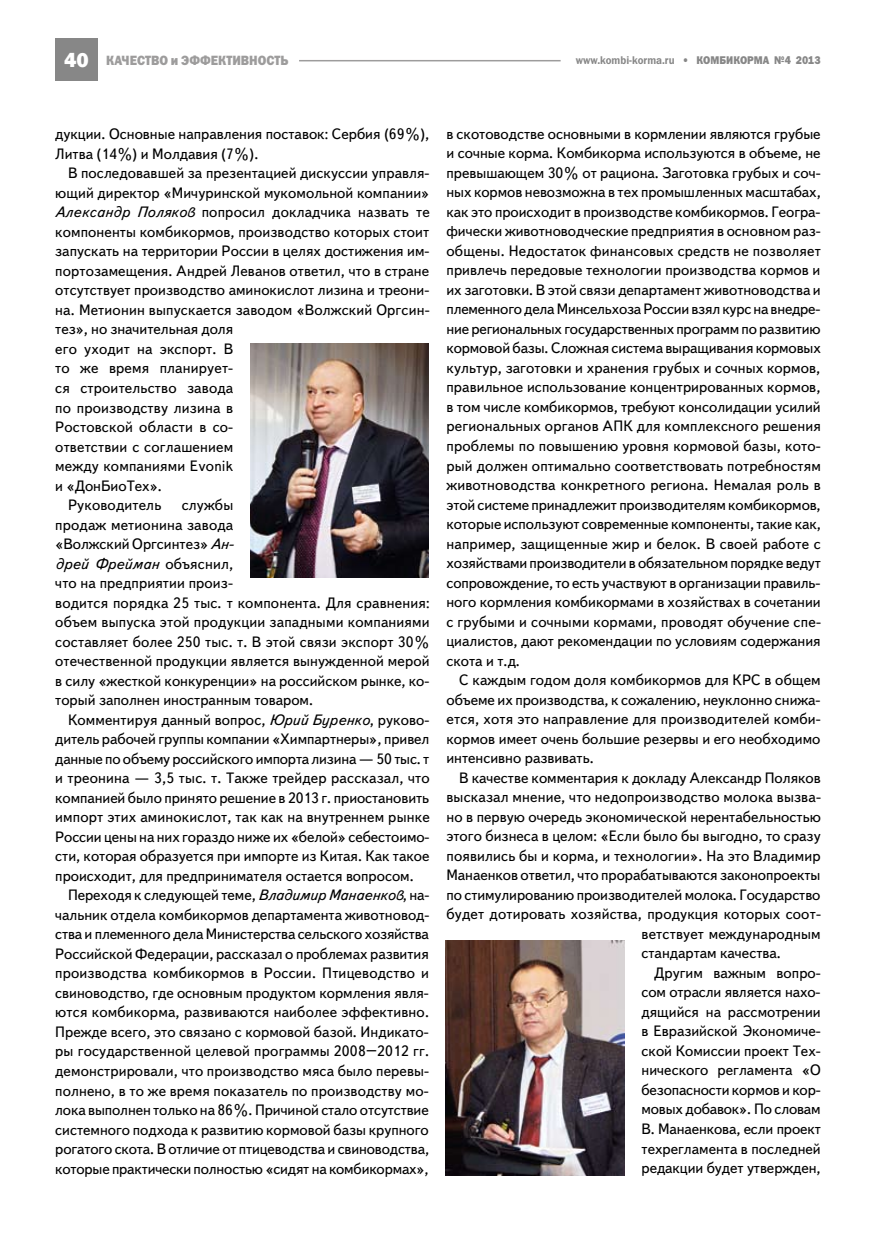
<style>
.page{position:relative;width:893px;height:1234px;background:#fff}
.page>*{position:absolute;margin:0;border:0;box-sizing:border-box;transform-origin:0 0}
.t1{font:15px/19.5px "Text Book C";letter-spacing:.005em;color:#000;text-align:justify}
.t2{font:13.5px "Franklin Gothic Heavy C";color:#9d9c9c;scale:.9 1}
.t3{font:11.25px "Franklin Gothic Demi C";color:#878787;scale:.9 1}
.t4{font:11.25px "Franklin Gothic Heavy C";color:#878787;scale:.9 1}
.s1{font-family:"Franklin Gothic";font-weight:800;font-size:21px;color:#fff}
.s2{font-family:"Franklin Gothic Heavy C"}
.s3{font-style:italic}
</style>
<div class="page">
<div style="left:55px;top:39px;width:43px;height:42px;background:#878787"></div>
<hr style="left:299px;top:60px;width:262px;height:1px;background:#9d9c9c">
<img style="left:446px;top:940px;width:178px;height:235px">
<img style="left:250px;top:343px;width:179px;height:235px">
<p class="t2" style="left:64px;top:53px;width:251px"><span class="s1">40</span> качество и эффективность</p>
<p class="t3" style="left:576px;top:54px;width:176px">www.kombi-korma.ru <span class="s2">• КОМБИКО</span></p>
<p class="t4" style="left:747px;top:54px;width:83px">РМА №4 2013</p>
<p class="t1" style="left:55px;top:125px;width:376px">дукции. Основные направления поставок: Сербия (69%),<br>Литва (14%) и Молдавия (7%).</p>
<p class="t1" style="left:68px;top:164px;width:363px">В последовавшей за презентацией дискуссии управля-</p>
<p class="t1" style="left:55px;top:183px;width:376px">ющий директор «Мичуринской мукомольной компании»</p>
<p class="t1" style="left:55px;top:203px;width:376px"><span class="s3">Александр Поляков</span> попросил докладчика назвать те</p>
<p class="t1" style="left:55px;top:222px;width:376px">компоненты комбикормов, производство которых стоит</p>
<p class="t1" style="left:55px;top:242px;width:376px">запускать на территории России в целях достижения им-</p>
<p class="t1" style="left:55px;top:261px;width:375px">портозамещения. Андрей Леванов ответил, что в стране</p>
<p class="t1" style="left:55px;top:281px;width:376px">отсутствует производство аминокислот лизина и треони-</p>
<p class="t1" style="left:55px;top:300px;width:376px">на. Метионин выпускается заводом «Волжский Оргсин-</p>
<p class="t1" style="left:55px;top:320px;width:179px">тез», но значительная доля</p>
<p class="t1" style="left:55px;top:339px;width:179px">его уходит на экспорт. В</p>
<p class="t1" style="left:55px;top:359px;width:179px">то же время планирует-</p>
<p class="t1" style="left:55px;top:378px;width:179px">ся строительство завода</p>
<p class="t1" style="left:55px;top:398px;width:179px">по производству лизина в</p>
<p class="t1" style="left:55px;top:417px;width:179px">Ростовской области в со-</p>
<p class="t1" style="left:55px;top:437px;width:179px">ответствии с соглашением</p>
<p class="t1" style="left:55px;top:456px;width:179px">между компаниями Evonik</p>
<p class="t1" style="left:55px;top:476px;width:108px">и «ДонБиоТех».</p>
<p class="t1" style="left:68px;top:495px;width:95px">Руководитель</p>
<p class="t1" style="left:55px;top:495px;width:376px;text-align:left;text-indent:126px">службы<br>продаж метионина завода<br>«Волжский Оргсинтез» <span class="s3">Ан-<br>дрей Фрейман</span> объяснил,<br>что на предприятии произ-<br>водится порядка 25 тыс. т компонента. Для сравнения: объем выпуска этой продукции западными компаниями составляет более 250 тыс. т. В этой связи экспорт 30% отечественной продукции является вынужденной мерой в силу «жесткой конкуренции» на российском рынке, ко&shy;торый заполнен иностранным товаром.</p>
<p class="t1" style="left:55px;top:710px;width:376px;text-indent:13px">Комментируя данный вопрос, <span class="s3">Юрий Буренко</span>, руково&shy;дитель рабочей группы компании «Химпартнеры», привел данные по объему российского импорта лизина — 50 тыс. т и треонина — 3,5 тыс. т. Также трейдер рассказал, что компанией было принято решение в 2013 г. приостановить импорт этих аминокислот, так как на внутреннем рынке России цены на них гораздо ниже их «белой» себестоимо&shy;сти, которая образуется при импорте из Китая. Как такое происходит, для предпринимателя остается вопросом.</p>
<p class="t1" style="left:55px;top:885px;width:376px;text-indent:13px">Переходя к следующей теме, <span class="s3">Владимир Манаенков</span>, на&shy;чальник отдела комбикормов департамента животновод&shy;ства и племенного дела Министерства сельского хозяйства Российской Федерации, рассказал о проблемах развития производства комбикормов в России. Птицеводство и свиноводство, где основным продуктом кормления явля&shy;ются комбикорма, развиваются наиболее эффективно.<br>Прежде всего, это связано с кормовой базой. Индикато&shy;ры государственной целевой программы 2008–2012 гг. демонстрировали, что производство мяса было перевы&shy;полнено, в то же время показатель по производству мо&shy;лока выполнен только на 86%. Причиной стало отсутствие системного подхода к развитию кормовой базы крупного рогатого скота. В отличие от птицеводства и свиноводства, которые практически полностью «сидят на комбикормах»,</p>
<p class="t1" style="left:446px;top:124px;width:376px">в скотоводстве основными в кормлении являются грубые и сочные корма. Комбикорма используются в объеме, не превышающем 30% от рациона. Заготовка грубых и соч&shy;ных кормов невозможна в тех промышленных масштабах, как это происходит в производстве комбикормов. Геогра&shy;фически животноводческие предприятия в основном раз&shy;общены. Недостаток финансовых средств не позволяет привлечь передовые технологии производства кормов и их заготовки. В этой связи департамент животноводства и племенного дела Минсельхоза России взял курс на внедре&shy;ние региональных государственных программ по развитию кормовой базы. Сложная система выращивания кормовых культур, заготовки и хранения грубых и сочных кормов, правильное использование концентрированных кормов, в том числе комбикормов, требуют консолидации усилий региональных органов АПК для комплексного решения проблемы по повышению уровня кормовой базы, кото&shy;рый должен оптимально соответствовать потребностям животноводства конкретного региона. Немалая роль в этой системе принадлежит производителям комбикормов, которые используют современные компоненты, такие как, например, защищенные жир и белок. В своей работе с хозяйствами производители в обязательном порядке ведут сопровождение, то есть участвуют в организации правиль&shy;ного кормления комбикормами в хозяйствах в сочетании с грубыми и сочными кормами, проводят обучение спе&shy;циалистов, дают рекомендации по условиям содержания скота и т.д.</p>
<p class="t1" style="left:446px;top:670px;width:376px;text-indent:13px">С каждым годом доля комбикормов для КРС в общем объеме их производства, к сожалению, неуклонно снижа&shy;ется, хотя это направление для производителей комби&shy;кормов имеет очень большие резервы и его необходимо интенсивно развивать.</p>
<p class="t1" style="left:459px;top:768px;width:363px">В качестве комментария к докладу Александр Поляков</p>
<p class="t1" style="left:446px;top:787px;width:376px">высказал мнение, что недопроизводство молока вызва-</p>
<p class="t1" style="left:446px;top:807px;width:376px">но в первую очередь экономической нерентабельностью</p>
<p class="t1" style="left:446px;top:826px;width:376px">этого бизнеса в целом: «Если было бы выгодно, то сразу</p>
<p class="t1" style="left:446px;top:846px;width:376px">появились бы и корма, и технологии». На это Владимир</p>
<p class="t1" style="left:446px;top:865px;width:375px">Манаенков ответил, что прорабатываются законопроекты</p>
<p class="t1" style="left:446px;top:885px;width:375px">по стимулированию производителей молока. Государство</p>
<p class="t1" style="left:446px;top:904px;width:376px">будет дотировать хозяйства, продукция которых соот-</p>
<p class="t1" style="left:641px;top:924px;width:181px">ветствует международным</p>
<p class="t1" style="left:641px;top:943px;width:141px">стандартам качества.</p>
<p class="t1" style="left:654px;top:963px;width:168px">Другим важным вопро-</p>
<p class="t1" style="left:641px;top:982px;width:180px">сом отрасли является нахо-</p>
<p class="t1" style="left:641px;top:1002px;width:181px">дящийся на рассмотрении</p>
<p class="t1" style="left:641px;top:1021px;width:181px">в Евразийской Экономиче-</p>
<p class="t1" style="left:641px;top:1041px;width:181px">ской Комиссии проект Тех-</p>
<p class="t1" style="left:641px;top:1060px;width:181px">нического регламента «О</p>
<p class="t1" style="left:641px;top:1080px;width:181px">безопасности кормов и кор-</p>
<p class="t1" style="left:641px;top:1099px;width:181px">мовых добавок». По словам</p>
<p class="t1" style="left:641px;top:1119px;width:181px">В. Манаенкова, если проект</p>
<p class="t1" style="left:641px;top:1138px;width:181px">техрегламента в последней</p>
<p class="t1" style="left:641px;top:1158px;width:181px">редакции будет утвержден,</p>
</div>
